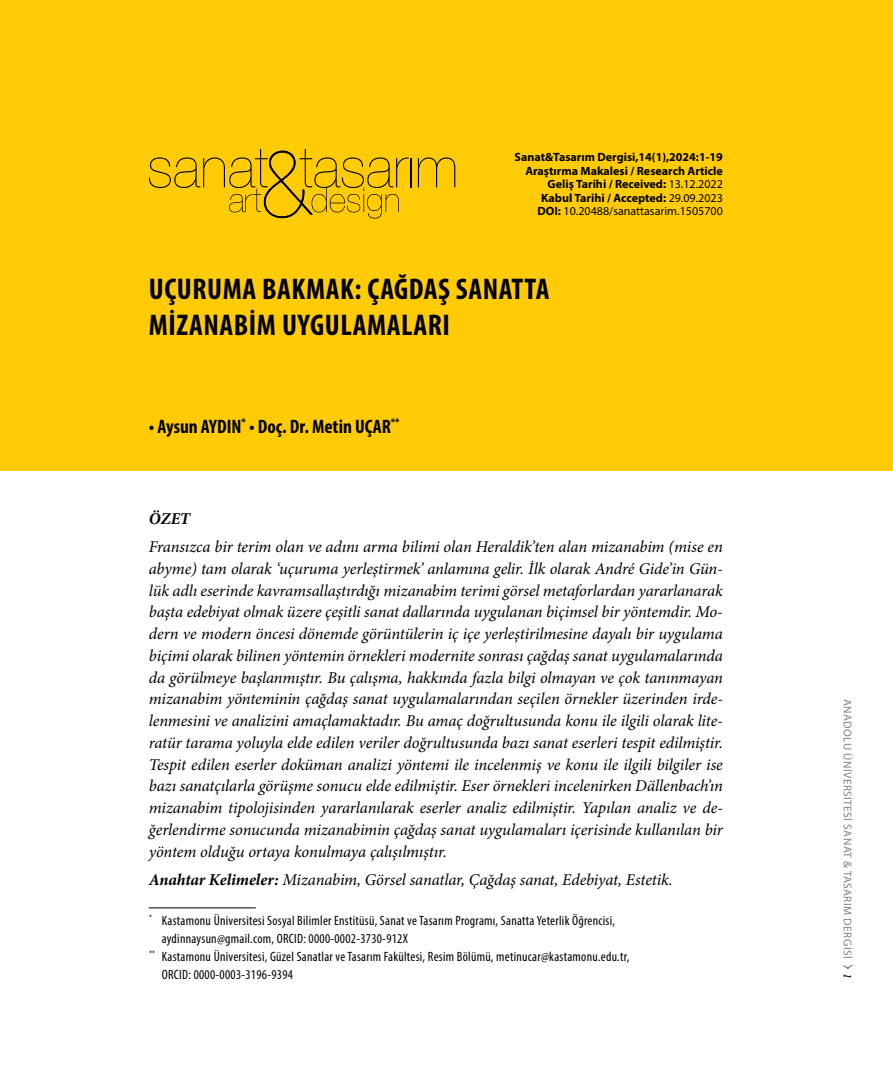
<style>
.page{position:relative;width:893px;height:1085px;background:#fff}
.page>*{position:absolute;margin:0;border:0;box-sizing:border-box;transform-origin:0 0}
.t1{font:700 condensed 30px/35.5px "Myriad Pro";letter-spacing:.02em;color:#000}
.t2{font:700 condensed 19.5px "Myriad Pro";color:#000}
.t3{font:italic 16.5px/21.8px "Minion Pro";letter-spacing:-.01em;color:#000;text-align:justify}
.t4{font:italic 700 16.5px "Minion Pro";color:#000}
.t5{font:condensed 13.5px "Myriad Pro";letter-spacing:.02em;color:#000}
.t6{font:700 12px/13.5px "Myriad Pro";color:#000;text-align:right}
.t7{font:11.25px "Myriad Pro";letter-spacing:.04em;color:#808285}
.s1{font-weight:400}
.s2{font-weight:700}
.s3{font-family:"Minion Pro";font-weight:500;font-style:italic;font-size:12px;color:#000}
</style>
<div class="page">
<svg style="left:842px;top:965px;width:11px;height:4px"></svg>
<div style="left:0;top:0;width:893px;height:470px;background:#ffcb05"></div>
<svg style="left:418px;top:157px;width:37px;height:30px"></svg>
<svg style="left:149px;top:149px;width:263px;height:69px"></svg>
<hr style="left:149px;top:907px;width:107px;height:1px;background:#000">
<p class="t6" style="left:515px;top:150px;width:210px">Sanat&amp;Tasarım Dergisi,14(1),2024:1-19<br>Araştırma Makalesi / Research Article Geliş Tarihi / Received: <span class="s1">13.12.2022<br></span>Kabul Tarihi / Accepted: <span class="s1">29.09.2023<br></span>DOI: <span class="s1">10.20488/sanattasarim.1505700</span></p>
<h1 class="t1" style="left:149px;top:270px;width:402px">UÇURUMA BAKMAK: ÇAĞDAŞ SANATTA<br>MİZANABİM UYGULAMALARI</h1>
<p class="t2" style="left:149px;top:414px;width:252px">• Aysun AYDIN<sup>*</sup> • Doç. Dr. Metin UÇAR<sup>**</sup></p>
<p class="t4" style="left:149px;top:506px;width:43px">ÖZET</p>
<p class="t3" style="left:149px;top:535px;width:576px">Fransızca bir terim olan ve adını arma bilimi olan Heraldik’ten alan mizanabim (mise en abyme) tam olarak ‘uçuruma yerleştirmek’ anlamına gelir. İlk olarak André Gide’in Gün&shy;lük adlı eserinde kavramsallaştırdığı mizanabim terimi görsel metaforlardan yararlanarak başta edebiyat olmak üzere çeşitli sanat dallarında uygulanan biçimsel bir yöntemdir. Mo&shy;dern ve modern öncesi dönemde görüntülerin iç içe yerleştirilmesine dayalı bir uygulama biçimi olarak bilinen yöntemin örnekleri modernite sonrası çağdaş sanat uygulamalarında da görülmeye başlanmıştır. Bu çalışma, hakkında fazla bilgi olmayan ve çok tanınmayan mizanabim yönteminin çağdaş sanat uygulamalarından seçilen örnekler üzerinden irde&shy;lenmesini ve analizini amaçlamaktadır. Bu amaç doğrultusunda konu ile ilgili olarak lite&shy;ratür tarama yoluyla elde edilen veriler doğrultusunda bazı sanat eserleri tespit edilmiştir.<br>Tespit edilen eserler doküman analizi yöntemi ile incelenmiş ve konu ile ilgili bilgiler ise bazı sanatçılarla görüşme sonucu elde edilmiştir. Eser örnekleri incelenirken Dällenbach’ın mizanabim tipolojisinden yararlanılarak eserler analiz edilmiştir. Yapılan analiz ve de&shy;ğerlendirme sonucunda mizanabimin çağdaş sanat uygulamaları içerisinde kullanılan bir yöntem olduğu ortaya konulmaya çalışılmıştır.</p>
<p class="t3" style="left:149px;top:868px;width:525px"><span class="s2">Anahtar Kelimeler:</span> Mizanabim, Görsel sanatlar, Çağdaş sanat, Edebiyat, Estetik.</p>
<p class="t5" style="left:149px;top:911px;width:468px"><sup>*</sup> Kastamonu Üniversitesi Sosyal Bilimler Enstitüsü, Sanat ve Tasarım Programı, Sanatta Yeterlik Öğrencisi,</p>
<p class="t5" style="left:162px;top:929px;width:248px">aydinnaysun@gmail.com, ORCID: 0000-0002-3730-912X</p>
<p class="t5" style="left:149px;top:947px;width:482px"><sup>**</sup> Kastamonu Üniversitesi, Güzel Sanatlar ve Tasarım Fakültesi, Resim Bölümü, metinucar@kastamonu.edu.tr,</p>
<p class="t5" style="left:162px;top:965px;width:133px">ORCID: 0000-0003-3196-9394</p>
<p class="t7" style="left:855px;top:698px;width:281px;rotate:90deg">ANADOLU ÜNİVERSİTESİ SANAT &amp; TASARIM DERGİSİ <span class="s3">1</span></p>
</div>
